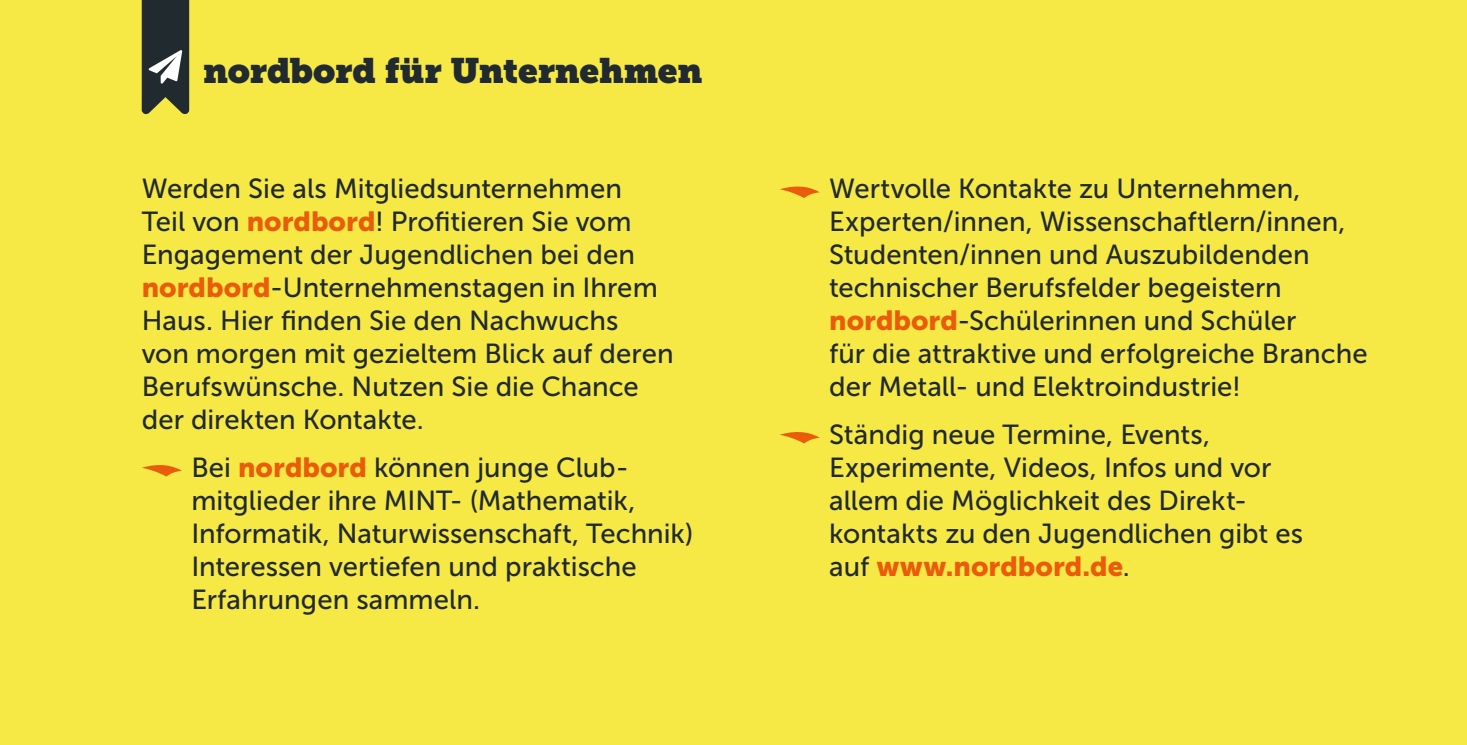
<style>
.page{position:relative;width:1467px;height:745px;background:#fff}
.page>*{position:absolute;margin:0;border:0;box-sizing:border-box;transform-origin:0 0}
.t1{font:35px "Museo Slab";letter-spacing:-.005em;color:#212a2f}
.t2{font:27.5px/33px "Museo Sans 500";color:#212a2f}
.t3{font:27.5px "Museo Sans 900";color:#ea5b0b}
.s1{font-family:"Museo Sans 900";color:#ea5b0b}
.s2{font-family:"Museo Sans 500";color:#212a2f}
</style>
<div class="page">
<div style="left:0;top:0;width:1467px;height:744px;background:#f6e946"></div>
<svg style="left:142px;top:465px;width:40px;height:11px"></svg>
<svg style="left:780px;top:186px;width:40px;height:12px"></svg>
<svg style="left:780px;top:432px;width:40px;height:11px"></svg>
<svg style="left:142px;top:0;width:47px;height:114px;background:#414843"></svg>
<p class="t1" style="left:203px;top:50px;width:501px">nordbord für Unternehmen</p>
<p class="t2" style="left:142px;top:172px;width:533px">Werden Sie als Mitgliedsunternehmen<br>Teil von <span class="s1">nordbord</span>! Profitieren Sie vom Engagement der Jugendlichen bei den <span class="s1">nordbord</span>-Unternehmenstagen in Ihrem Haus. Hier finden Sie den Nachwuchs<br>von morgen mit gezieltem Blick auf deren Berufswünsche. Nutzen Sie die Chance der direkten Kontakte.</p>
<p class="t2" style="left:191px;top:450px;width:504px">Bei <span class="s1">nordbord</span> können junge Club&shy;mitglieder ihre MINT- (Mathematik, Informatik, Naturwissenschaft, Technik)<br>Interessen vertiefen und praktische Erfahrungen sammeln.</p>
<p class="t2" style="left:829px;top:172px;width:540px">Wertvolle Kontakte zu Unternehmen, Experten/innen, Wissenschaftlern/innen, Studenten/innen und Auszubildenden technischer Berufsfelder begeistern <span class="s1">nordbord</span>-Schülerinnen und Schüler<br>für die attraktive und erfolgreiche Branche der Metall- und Elektroindustrie!</p>
<p class="t2" style="left:829px;top:417px;width:475px">Ständig neue Termine, Events, Experimente, Videos, Infos und vor allem die Möglichkeit des Direkt&shy;kontakts zu den Jugendlichen gibt es</p>
<p class="t3" style="left:829px;top:550px;width:302px"><span class="s2">auf</span> www.nordbord.de<span class="s2">.</span></p>
</div>
